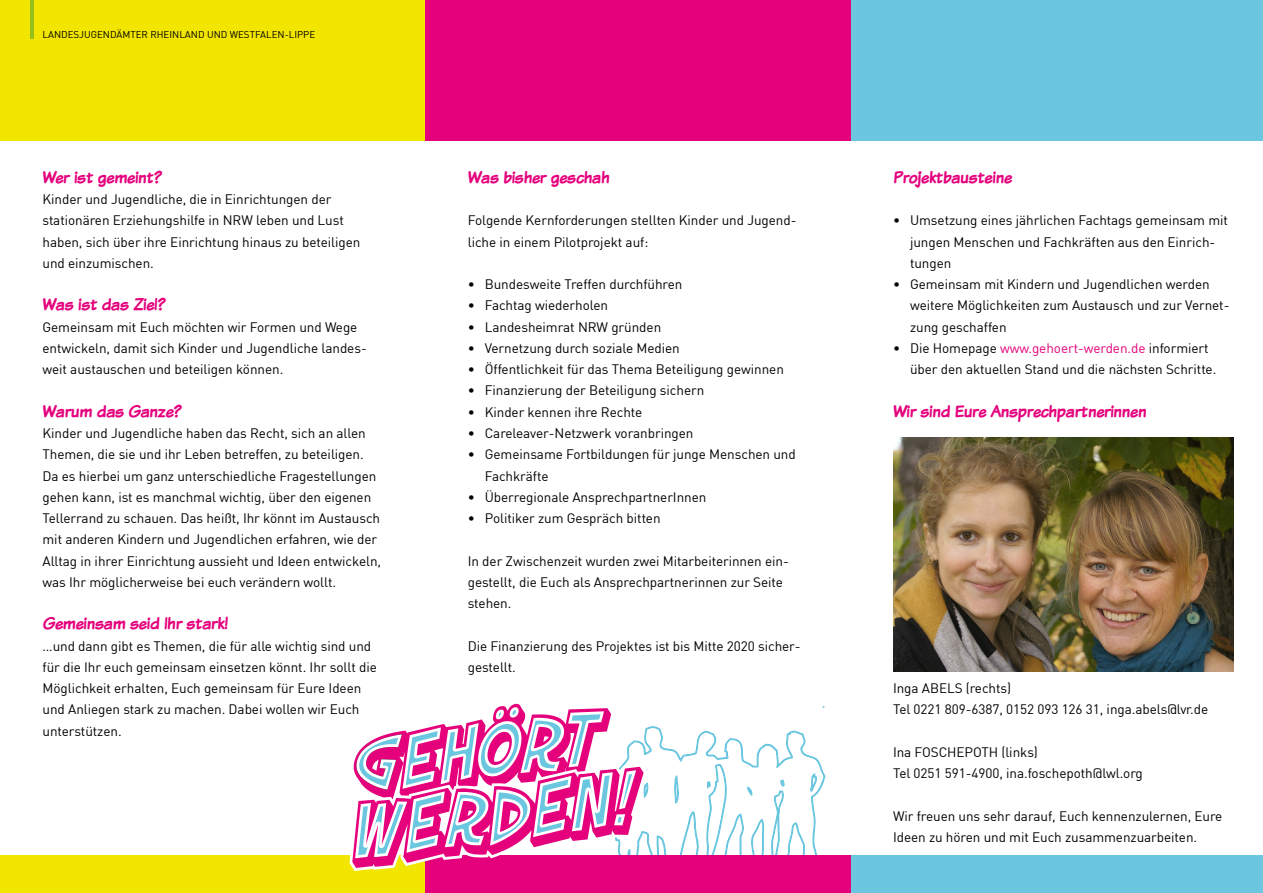
<style>
.page{position:relative;width:1263px;height:893px;background:#fff}
.page>*{position:absolute;margin:0;border:0;box-sizing:border-box;transform-origin:0 0}
.t1{font:700 18px "Komika Text";letter-spacing:-.005em;color:#e5007c}
.t2{font:13.5px/21.3px "DIN";letter-spacing:-.005em;color:#000}
.t3{font:9.75px "DIN";color:#000}
.s1{color:#e5007c}
</style>
<div class="page">
<div style="left:850px;top:0;width:413px;height:140px;background:#6bc7df"></div>
<div style="left:850px;top:856px;width:413px;height:37px;background:#6bc7df"></div>
<div style="left:0;top:0;width:425px;height:140px;background:#f2e500"></div>
<div style="left:0;top:856px;width:425px;height:37px;background:#f2e500"></div>
<div style="left:425px;top:0;width:425px;height:140px;background:#e5007c"></div>
<hr style="left:31px;top:0;width:3px;height:38px;background:#94c11a">
<div style="left:425px;top:856px;width:425px;height:37px;background:#e5007c"></div>
<svg style="left:352px;top:703px;width:474px;height:168px"></svg>
<img style="left:893px;top:438px;width:340px;height:234px">
<p class="t3" style="left:43px;top:29px;width:274px">Lan desjugen dämtEr Rheinlan d un d Westfalen -Lippe</p>
<h1 class="t1" style="left:43px;top:165px;width:121px">Wer ist gemeint?</h1>
<p class="t2" style="left:43px;top:188px;width:319px">Kinder und Jugendliche, die in Einrichtungen der stationären Erziehungshilfe in NRW leben und Lust haben, sich über ihre Einrichtung hinaus zu beteiligen und einzumischen.</p>
<h1 class="t1" style="left:43px;top:293px;width:125px">Was ist das Ziel?</h1>
<p class="t2" style="left:43px;top:316px;width:326px">Gemeinsam mit Euch möchten wir Formen und Wege entwickeln, damit sich Kinder und Jugendliche landes&shy;weit austauschen und beteiligen können.</p>
<h1 class="t1" style="left:43px;top:399px;width:141px">Warum das Ganze?</h1>
<p class="t2" style="left:43px;top:422px;width:340px">Kinder und Jugendliche haben das Recht, sich an allen Themen, die sie und ihr Leben betreffen, zu beteiligen.<br>Da es hierbei um ganz unterschiedliche Fragestellungen gehen kann, ist es manchmal wichtig, über den eigenen Tellerrand zu schauen. Das heißt, I hr könnt im Austausch mit anderen Kindern und Jugendlichen erfahren, wie der Alltag in ihrer Einrichtung aussieht und Ideen entwickeln, was I hr möglicherweise bei euch verändern wollt.</p>
<h1 class="t1" style="left:43px;top:612px;width:186px">Gemeinsam seid Ihr stark!</h1>
<p class="t2" style="left:43px;top:635px;width:336px">…und dann gibt es Themen, die für alle wichtig sind und für die I hr euch gemeinsam einsetzen könnt. I hr sollt die Möglichkeit erhalten, Euch gemeinsam für Eure Ideen und Anliegen stark zu machen. Dabei wollen wir Euch unterstützen.</p>
<h1 class="t1" style="left:468px;top:165px;width:143px">Was bisher geschah</h1>
<p class="t2" style="left:468px;top:210px;width:330px">Folgende Kernforderungen stellten Kinder und Jugend&shy;liche in einem Pilotprojekt auf:</p>
<p class="t2" style="left:468px;top:273px;width:216px">• Bundesweite Treffen durchführen</p>
<p class="t2" style="left:468px;top:295px;width:142px">• Fachtag wiederholen</p>
<p class="t2" style="left:468px;top:316px;width:195px">• Landesheimrat NRW gründen</p>
<p class="t2" style="left:468px;top:337px;width:214px">• Vernetzung durch soziale Medien</p>
<p class="t2" style="left:468px;top:358px;width:318px">• Öffentlichkeit für das Thema Beteiligung gewinnen</p>
<p class="t2" style="left:468px;top:380px;width:238px">• Finanzierung der Beteiligung sichern</p>
<p class="t2" style="left:468px;top:401px;width:176px">• Kinder kennen ihre Rechte</p>
<p class="t2" style="left:468px;top:422px;width:227px">• Careleaver-Netzwerk voranbringen</p>
<p class="t2" style="left:485px;top:443px;width:313px;text-indent:-17px">• Gemeinsame Fortbildungen für junge Menschen und<br>Fachkräfte</p>
<p class="t2" style="left:468px;top:486px;width:240px">• Überregionale AnsprechpartnerI nnen</p>
<p class="t2" style="left:468px;top:507px;width:194px">• Politiker zum Gespräch bitten</p>
<p class="t2" style="left:468px;top:550px;width:322px">I n der Zwischenzeit wurden zwei M itarbeiterinnen ein&shy;gestellt, die Euch als Ansprechpartnerinnen zur Seite stehen.</p>
<p class="t2" style="left:468px;top:635px;width:334px">Die Finanzierung des Projektes ist bis M itte 2020 sicher&shy;gestellt.</p>
<h1 class="t1" style="left:893px;top:165px;width:120px">Projektbausteine</h1>
<p class="t2" style="left:910px;top:210px;width:319px;text-indent:-17px">• U msetzung eines jährlichen Fachtags gemeinsam mit jungen Menschen und Fachkräften aus den Einrich&shy;tungen</p>
<p class="t2" style="left:910px;top:273px;width:321px;text-indent:-17px">• Gemeinsam mit Kindern und Jugendlichen werden weitere M öglichkeiten zum Austausch und zur Vernet&shy;zung geschaffen</p>
<p class="t2" style="left:910px;top:337px;width:308px;text-indent:-17px">• Die Homepage <span class="s1">www.gehoert-werden.de</span> informiert über den aktuellen Stand und die nächsten Schritte.</p>
<h1 class="t1" style="left:893px;top:399px;width:255px">Wir sind Eure Ansprechpartnerinnen</h1>
<p class="t2" style="left:893px;top:677px;width:317px">I nga Ab els (rechts)<br>Tel 0221 809-6387, 0152 093 126 31, inga.abels@lvr.de</p>
<p class="t2" style="left:893px;top:741px;width:251px">I na Foschepoth (links)<br>Tel 0251 591-4900, ina.foschepoth@lwl.org</p>
<p class="t2" style="left:893px;top:805px;width:331px">Wir freuen uns sehr darauf, Euch kennenzulernen, Eure<br>Ideen zu hören und mit Euch zusammenzuarbeiten.</p>
</div>
